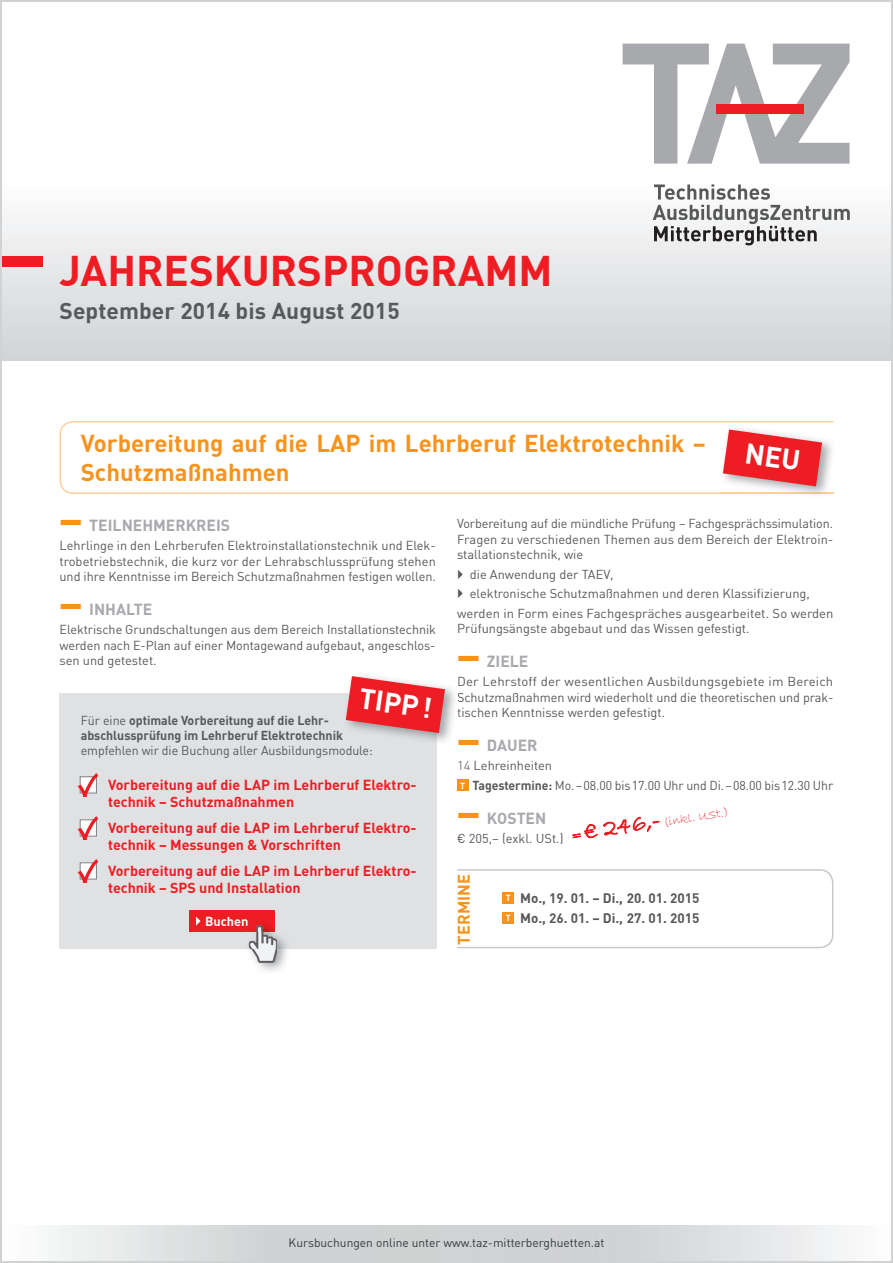
<style>
.page{position:relative;width:893px;height:1263px;background:#fff}
.page>*{position:absolute;margin:0;border:0;box-sizing:border-box;transform-origin:0 0}
.t1{font:700 42px "DIN";color:#ee1d23}
.t2{font:700 40.95px "DIN";color:#f7931d;scale:.54 1}
.t3{font:700 28.05px "DIN";color:#fff}
.t4{font:700 24px/28.8px "DIN";color:#f7931d}
.t5{font:700 22.5px "DIN";letter-spacing:.005em;color:#57585a}
.t6{font:700 16.5px "DIN";color:#f7931d}
.t7{font:700 15.75px "DIN";color:#a8a9ad}
.t8{font:700 14.25px/17.1px "DIN";color:#ee1d23}
.t9{font:700 13.5px/20.4px "DIN";color:#57585a}
.t10{font:12.75px/15.3px "DIN";color:#57585a;text-align:justify}
.t11{font:700 12.75px/15.3px "DIN";letter-spacing:-.005em;color:#57585a}
.t12{font:12.75px "Bradley Hand ITC";color:#ee1d23}
.t13{font:700 12.75px "DIN";color:#fff}
.t14{font:12px "DIN";color:#363a3d}
.t15{font:700 8.7px "DIN";color:#fff}
.s1{font-weight:400}
.s2{color:#787a7d}
.s3{font-weight:700}
.s4{font-size:24px}
</style>
<div class="page">
<div style="left:2px;top:2px;width:889px;height:359px;background:linear-gradient(to bottom,#fff,#dcdddf)"></div>
<svg style="left:623px;top:44px;width:226px;height:120px"></svg>
<svg style="left:653px;top:184px;width:197px;height:61px"></svg>
<div style="left:716px;top:104px;width:87px;height:10px;background:#ee1d23"></div>
<div style="left:2px;top:256px;width:41px;height:11px;background:#ee1d23"></div>
<svg style="left:51px;top:1225px;width:792px;height:36px;background:#d9dbdc"></svg>
<div style="left:457px;top:780px;width:11px;height:11px;background:#f7931d"></div>
<svg style="left:60px;top:421px;width:773px;height:73px"></svg>
<img style="left:720px;top:425px;width:114px;height:70px">
<img style="left:720px;top:492px;width:113px;height:2px">
<svg style="left:457px;top:869px;width:377px;height:80px"></svg>
<div style="left:503px;top:892px;width:11px;height:12px;background:#f7931d"></div>
<div style="left:503px;top:913px;width:11px;height:11px;background:#f7931d"></div>
<div style="left:60px;top:694px;width:377px;height:255px;background:#e0e1e3"></div>
<img style="left:343px;top:675px;width:115px;height:67px">
<svg style="left:458px;top:693px;width:1px;height:24px"></svg>
<img style="left:343px;top:694px;width:94px;height:48px">
<svg style="left:346px;top:676px;width:99px;height:57px;background:#e84f53"></svg>
<svg style="left:77px;top:773px;width:22px;height:24px"></svg>
<svg style="left:77px;top:816px;width:22px;height:24px"></svg>
<div style="left:190px;top:910px;width:85px;height:22px;background:#ee1d23"></div>
<svg style="left:196px;top:916px;width:5px;height:10px"></svg>
<img style="left:248px;top:936px;width:39px;height:35px">
<img style="left:249px;top:932px;width:28px;height:30px">
<img style="left:256px;top:925px;width:16px;height:7px">
<svg style="left:77px;top:859px;width:22px;height:24px"></svg>
<svg style="left:572px;top:817px;width:88px;height:22px"></svg>
<svg style="left:723px;top:429px;width:99px;height:57px;background:#eb5156"></svg>
<h1 class="t1" style="left:60px;top:243px;width:495px">JAHRESKURSPROGRAMM</h1>
<h3 class="t5" style="left:60px;top:296px;width:342px">September 2014 bis August 2015</h3>
<h3 class="t4" style="left:81px;top:428px;width:627px">Vorbereitung auf die LAP im Lehrberuf Elektrotechnik −<br>Schutzmaßnahmen</h3>
<h2 class="t2" style="left:60px;top:492px;width:44px">—</h2>
<p class="t7" style="left:89px;top:515px;width:142px">TEILNEHMERKREIS</p>
<p class="t10" style="left:60px;top:538px;width:378px">Lehrlinge in den Lehrberufen Elektroinstallationstechnik und Elek&shy;trobetriebstechnik, die kurz vor der Lehrabschlussprüfung stehen und ihre Kenntnisse im Bereich Schutzmaßnahmen festigen wollen.</p>
<h2 class="t2" style="left:60px;top:576px;width:44px">—</h2>
<p class="t7" style="left:89px;top:599px;width:65px">INHALTE</p>
<p class="t10" style="left:60px;top:622px;width:378px">Elektrische Grundschaltungen aus dem Bereich Installationstechnik werden nach E-Plan auf einer Montagewand aufgebaut, angeschlos&shy;sen und getestet.</p>
<h3 class="t3" style="left:362px;top:680px;width:75px;rotate:8deg">TIPP !</h3>
<p class="t11" style="left:81px;top:712px;width:264px"><span class="s1">Für eine</span> optimale Vorbereitung auf die Lehr&shy;abschlussprüfung im Lehrberuf Elektrotechnik</p>
<p class="t10" style="left:81px;top:743px;width:294px">empfehlen wir die Buchung aller Ausbildungsmodule:</p>
<p class="t8" style="left:108px;top:776px;width:310px">Vorbereitung auf die LAP im Lehrberuf Elektro&shy;technik − Schutzmaßnahmen</p>
<p class="t8" style="left:108px;top:819px;width:310px">Vorbereitung auf die LAP im Lehrberuf Elektro&shy;technik − Messungen &amp; Vorschriften</p>
<p class="t8" style="left:108px;top:862px;width:310px">Vorbereitung auf die LAP im Lehrberuf Elektro&shy;technik − SPS und Installation</p>
<p class="t13" style="left:205px;top:913px;width:45px">Buchen</p>
<p class="t10" style="left:457px;top:516px;width:378px">Vorbereitung auf die mündliche Prüfung – Fachgesprächssimulation.<br>Fragen zu verschiedenen Themen aus dem Bereich der Elektroin&shy;stallationstechnik, wie</p>
<p class="t10" style="left:470px;top:566px;width:145px">die Anwendung der TAEV,</p>
<p class="t10" style="left:470px;top:586px;width:341px">elektronische Schutzmaßnahmen und deren Klassifizierung,</p>
<p class="t10" style="left:457px;top:605px;width:378px">werden in Form eines Fachgespräches ausgearbeitet. So werden</p>
<p class="t10" style="left:457px;top:620px;width:294px">Prüfungsängste abgebaut und das Wissen gefestigt.</p>
<h2 class="t2" style="left:457px;top:628px;width:44px">—</h2>
<p class="t7" style="left:487px;top:651px;width:43px">ZIELE</p>
<p class="t10" style="left:457px;top:674px;width:378px">Der Lehrstoff der wesentlichen Ausbildungsgebiete im Bereich Schutzmaßnahmen wird wiederholt und die theoretischen und prak&shy;tischen Kenntnisse werden gefestigt.</p>
<h2 class="t2" style="left:457px;top:712px;width:44px">—</h2>
<p class="t7" style="left:487px;top:735px;width:52px">DAUER</p>
<p class="t10" style="left:472px;top:756px;width:362px;line-height:19.5px;text-indent:-15px"><span class="s2">14</span> Lehreinheiten<br><span class="s3">Tagestermine:</span> Mo. − 08.00 bis 17.00 Uhr und Di. − 08.00 bis 12.30 Uhr</p>
<h2 class="t2" style="left:457px;top:785px;width:44px">—</h2>
<p class="t7" style="left:487px;top:808px;width:61px">KOSTEN</p>
<p class="t10" style="left:457px;top:831px;width:108px">€ 205,− (exkl. USt.)</p>
<p class="t15" style="left:460px;top:780px;width:6px">T</p>
<p class="t12" style="left:570px;top:829px;width:161px;rotate:-9deg">= <span class="s4">€ 246,-</span> (inkl. USt.)</p>
<p class="t6" style="left:453px;top:945px;width:72px;rotate:-90deg">TERMINE</p>
<p class="t15" style="left:506px;top:892px;width:6px">T</p>
<p class="t15" style="left:506px;top:912px;width:6px">T</p>
<p class="t9" style="left:520px;top:887px;width:181px">Mo., 19. 01. − Di., 20. 01. 2015<br>Mo., 26. 01. − Di., 27. 01. 2015</p>
<p class="t14" style="left:289px;top:1235px;width:317px">Kursbuchungen online unter www.taz-mitterberghuetten.at</p>
</div>
